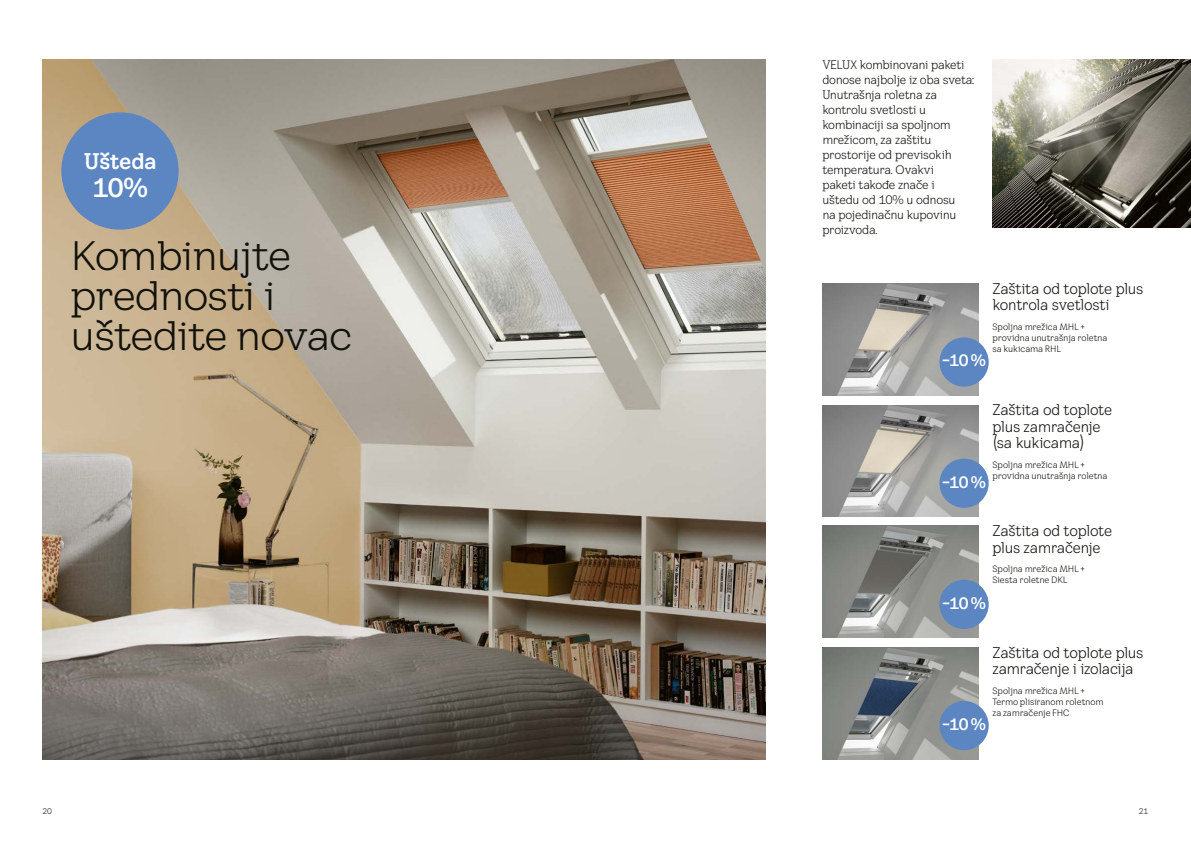
<style>
.page{position:relative;width:1191px;height:842px;background:#fff}
.page>*{position:absolute;margin:0;border:0;box-sizing:border-box;transform-origin:0 0}
.t1{font:40px/40px "VELUX Transform Headline";letter-spacing:-.02em;color:#12120d}
.t2{font:700 26px "VELUX Transform";color:#fff}
.t3{font:700 22px "VELUX Transform";letter-spacing:-.01em;color:#fff}
.t4{font:700 16px "VELUX Transform";letter-spacing:-.02em;color:#fff}
.t5{font:15px/16.5px "VELUX Transform";letter-spacing:-.03em;color:#12120d}
.t6{font:12px/15px "VELUX Transform";letter-spacing:-.03em;color:#12120d}
.t7{font:9px/11px "VELUX Transform";letter-spacing:-.015em;color:#12120d}
.t8{font:8px "VELUX Transform";color:#12120d}
</style>
<div class="page">
<img style="left:43px;top:60px;width:722px;height:699px">
<img style="left:822px;top:525px;width:156px;height:112px">
<img style="left:822px;top:405px;width:156px;height:111px">
<img style="left:822px;top:283px;width:156px;height:112px">
<img style="left:992px;top:59px;width:199px;height:169px">
<img style="left:822px;top:647px;width:156px;height:112px">
<div style="left:61px;top:112px;width:118px;height:118px;background:#5b86c2;border-radius:50%"></div>
<div style="left:939px;top:701px;width:49px;height:49px;background:#5b86c2;border-radius:50%"></div>
<div style="left:939px;top:580px;width:49px;height:49px;background:#5b86c2;border-radius:50%"></div>
<div style="left:939px;top:337px;width:49px;height:50px;background:#5b86c2;border-radius:50%"></div>
<div style="left:939px;top:459px;width:49px;height:49px;background:#5b86c2;border-radius:50%"></div>
<h3 class="t3" style="left:84px;top:147px;width:74px">Ušteda</h3>
<h2 class="t2" style="left:93px;top:171px;width:57px">10%</h2>
<h1 class="t1" style="left:71px;top:235px;width:283px">Kombinujte prednosti i uštedite novac</h1>
<p class="t6" style="left:822px;top:56px;width:153px">VELUX kombinovani paketi donose najbolje iz oba sveta:<br>Unutrašnja roletna za kontrolu svetlosti u kombinaciji sa spoljnom mrežicom, za zaštitu prostorije od previsokih temperatura. Ovakvi<br>paketi takođe znače i uštedu od 10% u odnosu<br>na pojedinačnu kupovinu proizvoda.</p>
<p class="t5" style="left:992px;top:280px;width:152px">Zaštita od toplote plus kontrola svetlosti</p>
<p class="t7" style="left:992px;top:321px;width:116px">Spoljna mrežica MHL + providna unutrašnja roletna sa kukicama RHL</p>
<h3 class="t4" style="left:942px;top:351px;width:45px">−10%</h3>
<p class="t5" style="left:992px;top:401px;width:121px">Zaštita od toplote plus zamračenje (sa kukicama)</p>
<p class="t7" style="left:992px;top:459px;width:116px">Spoljna mrežica MHL + providna unutrašnja roletna</p>
<h3 class="t4" style="left:942px;top:472px;width:45px">−10%</h3>
<p class="t5" style="left:992px;top:522px;width:121px">Zaštita od toplote plus zamračenje</p>
<p class="t7" style="left:992px;top:563px;width:94px">Spoljna mrežica MHL +<br>Siesta roletne DKL</p>
<h3 class="t4" style="left:942px;top:593px;width:45px">−10%</h3>
<p class="t5" style="left:992px;top:644px;width:152px">Zaštita od toplote plus zamračenje i izolacija</p>
<p class="t7" style="left:992px;top:685px;width:113px">Spoljna mrežica MHL +<br>Termo plisiranom roletnom za zamračenje FHC</p>
<h3 class="t4" style="left:942px;top:714px;width:45px">−10%</h3>
<p class="t8" style="left:43px;top:806px;width:11px">20</p>
<p class="t8" style="left:1138px;top:806px;width:11px">21</p>
</div>
